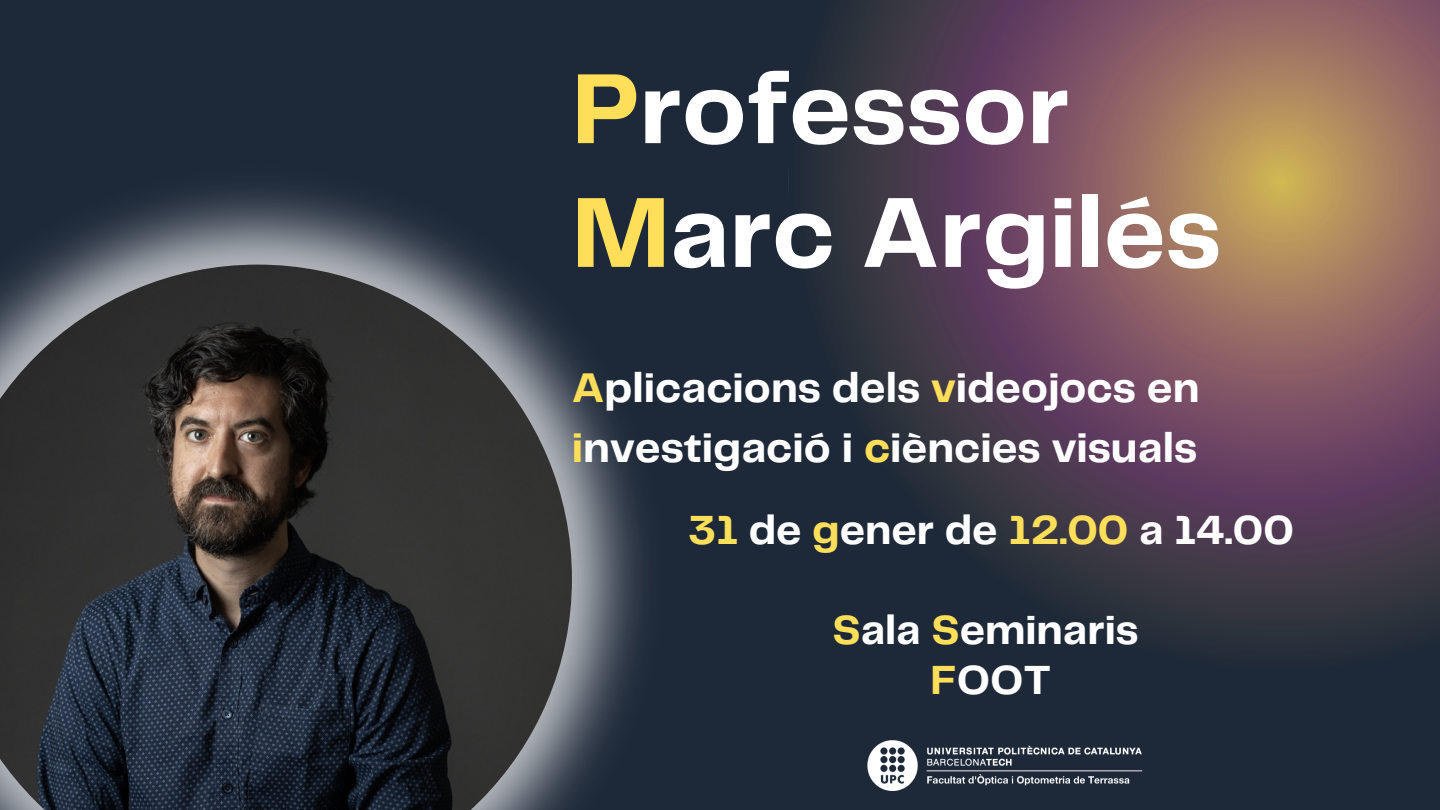
<style>
.page{position:relative;width:1440px;height:810px;background:#1d2838}
.page>*{position:absolute;margin:0;border:0;box-sizing:border-box;transform-origin:0 0}
.t1{font:700 103.4px "Telegraf";color:#fff}
.t2{font:700 43.1px/60px "Telegraf";color:#fff}
.t3{font:700 42.3px "Telegraf";color:#fff}
.s1{color:#ffde59}
</style>
<div class="page">
<img style="left:28px;top:189px;width:616px;height:609px">
<img style="left:0;top:265px;width:572px;height:545px">
<svg style="left:818px;top:0;width:622px;height:645px"></svg>
<img style="left:867px;top:740px;width:276px;height:51px">
<p class="t1" style="left:572px;top:65px;width:499px"><span class="s1">P</span>rofessor</p>
<p class="t1" style="left:572px;top:188px;width:651px"><span class="s1">M</span>arc Argilés</p>
<p class="t2" style="left:572px;top:360px;width:629px"><span class="s1">A</span>plicacions dels <span class="s1">v</span>ideojocs en <span class="s1">i</span>nvestigació i <span class="s1">c</span>iències visuals</p>
<p class="t3" style="left:688px;top:511px;width:607px"><span class="s1">31</span> de <span class="s1">g</span>ener de <span class="s1">12.00</span> a 14.00</p>
<p class="t3" style="left:832px;top:612px;width:308px"><span class="s1">S</span>ala <span class="s1">S</span>eminaris</p>
<p class="t3" style="left:931px;top:662px;width:122px"><span class="s1">F</span>OOT</p>
</div>
